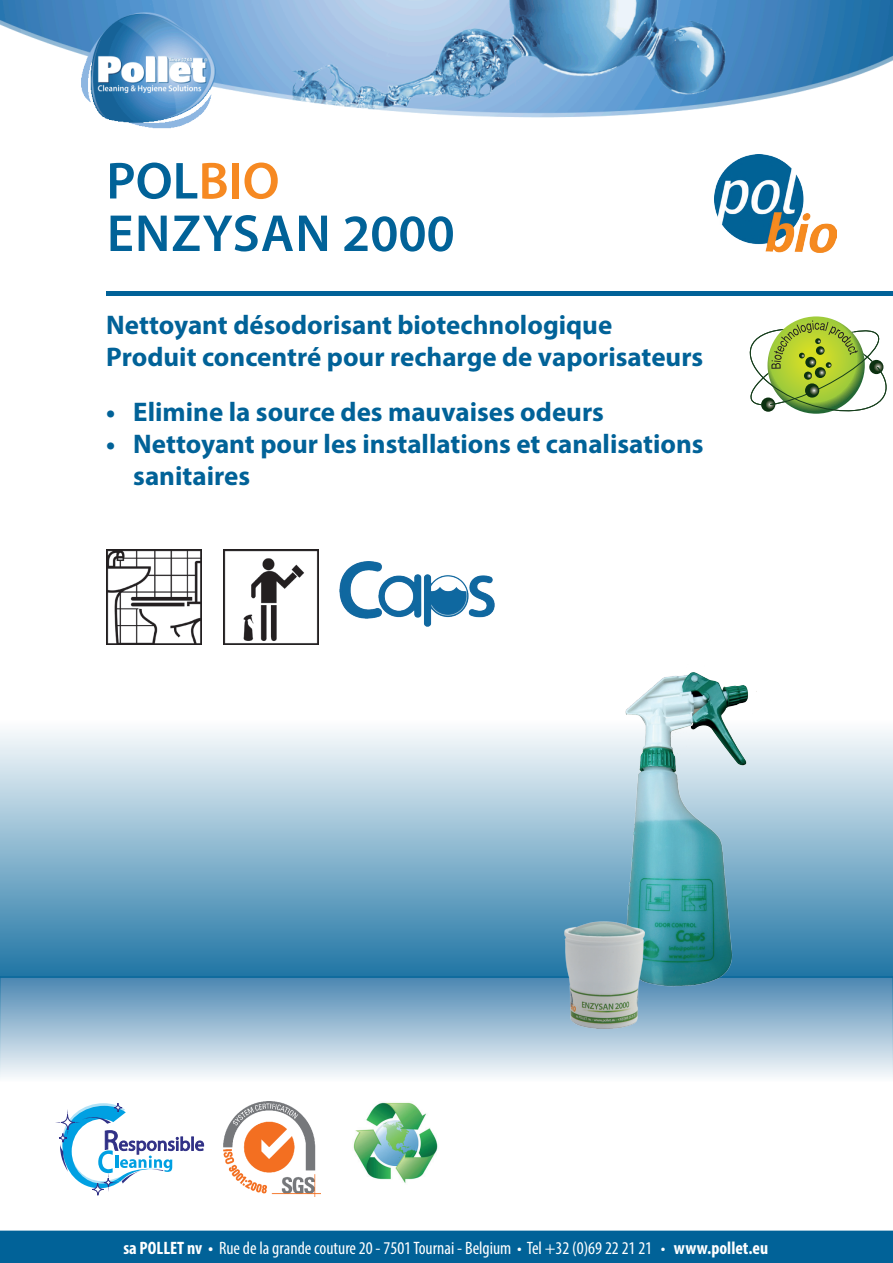
<style>
.page{position:relative;width:893px;height:1263px;background:#fff}
.page>*{position:absolute;margin:0;border:0;box-sizing:border-box;transform-origin:0 0}
.t1{font:600 52.5px/52.5px "Myriad Pro";color:#016298}
.t2{font:700 27px/32.4px "Myriad Pro";color:#016298}
.t3{font:condensed 18px "Myriad Pro";color:#fff}
.s1{color:#f68922}
.s2{font-weight:700}
</style>
<div class="page">
<img style="left:0;top:0;width:893px;height:129px">
<hr style="left:106px;top:291px;width:787px;height:4px;background:#016298">
<div style="left:0;top:976px;width:893px;height:106px;background:linear-gradient(to bottom,#4985b1,#fbfcfd)"></div>
<div style="left:0;top:719px;width:893px;height:259px;background:linear-gradient(to bottom,#fffefe,#1f75a4);border:2px solid #016298"></div>
<div style="left:0;top:1230px;width:893px;height:33px;background:#016298"></div>
<div style="left:92px;top:1183px;width:12px;height:12px;border:1px solid #303086;border-radius:50%"></div>
<svg style="left:55px;top:1103px;width:149px;height:89px"></svg>
<img style="left:223px;top:1102px;width:97px;height:94px">
<img style="left:714px;top:154px;width:122px;height:98px">
<img style="left:107px;top:550px;width:95px;height:95px">
<svg style="left:749px;top:316px;width:138px;height:98px"></svg>
<img style="left:223px;top:550px;width:95px;height:94px">
<img style="left:622px;top:672px;width:135px;height:314px">
<img style="left:564px;top:922px;width:81px;height:106px">
<img style="left:353px;top:1102px;width:85px;height:81px">
<img style="left:339px;top:561px;width:156px;height:65px">
<h1 class="t1" style="left:106px;top:153px;width:350px">POL<span class="s1">BIO<br></span>ENZYSAN 2000</h1>
<p class="t2" style="left:106px;top:307px;width:598px">Nettoyant désodorisant biotechnologique<br>Produit concentré pour recharge de vaporisateurs</p>
<p class="t2" style="left:106px;top:394px;width:499px">• Elimine la source des mauvaises odeurs</p>
<p class="t2" style="left:133px;top:427px;width:572px;text-indent:-27px">• Nettoyant pour les installations et canalisations sanitaires</p>
<p class="t3" style="left:123px;top:1237px;width:646px"><span class="s2">sa POLLET nv •</span> Rue de la grande couture 20 - 7501 Tournai - Belgium • Tel +32 (0)69 22 21 21 • <span class="s2">www.pollet.eu</span></p>
</div>
